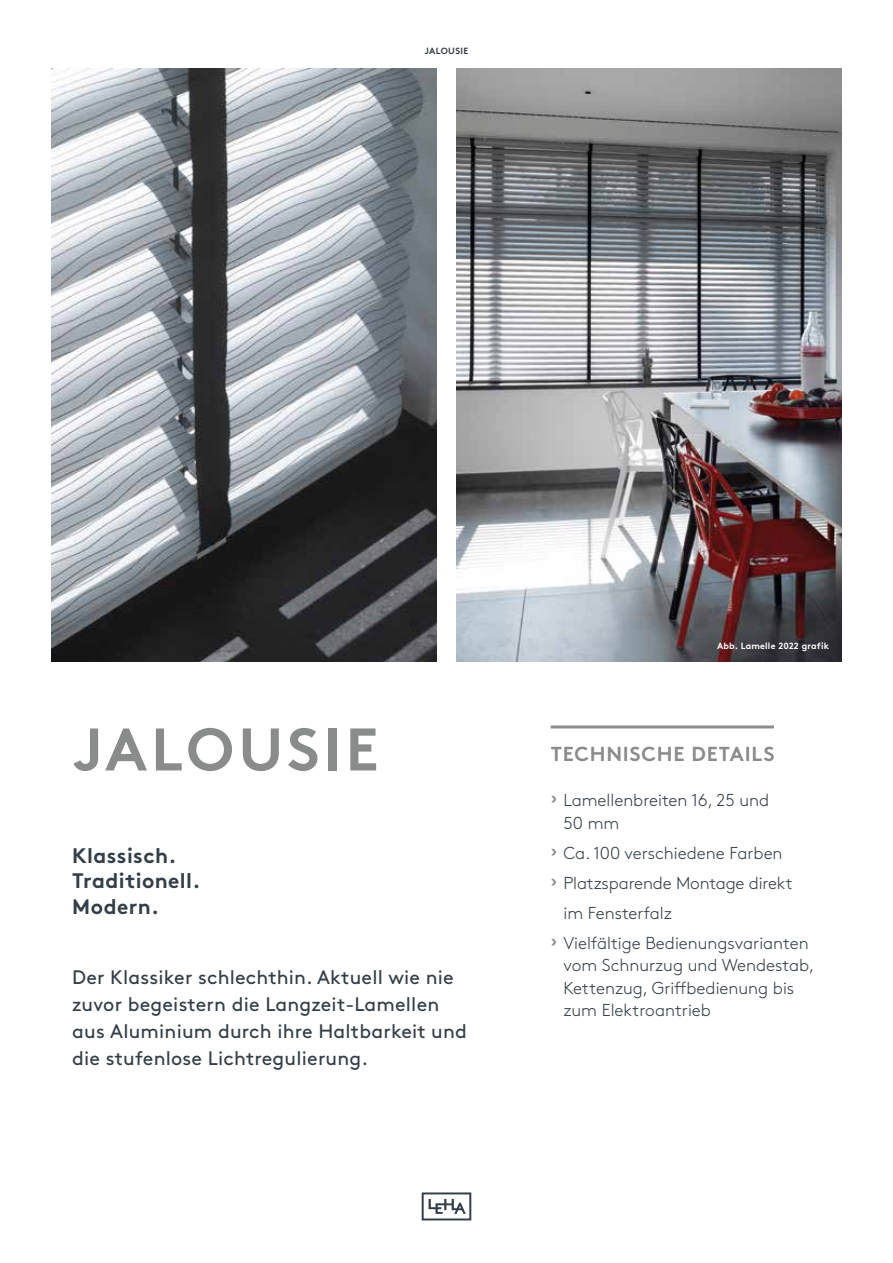
<style>
.page{position:relative;width:893px;height:1263px;background:#fff}
.page>*{position:absolute;margin:0;border:0;box-sizing:border-box;transform-origin:0 0}
.t1{font:700 60px "Brown Pro";letter-spacing:.07em;color:#898c8a}
.t2{font:700 21px/25.5px "Brown Pro";letter-spacing:.02em;color:#333e48}
.t3{font:700 20.25px "Brown Pro";letter-spacing:.04em;color:#898c8a}
.t4{font:19.5px/27px "Brown Pro";letter-spacing:.01em;color:#333e48}
.t5{font:300 17.25px/22.5px "Brown Pro";color:#333e48}
.t6{font:700 9px "Brown Pro";letter-spacing:.02em;color:#fff}
.t7{font:700 9px "Brown Pro";letter-spacing:.04em;color:#333e48}
.s1{font-weight:700;color:#898c8a}
</style>
<div class="page">
<svg style="left:422px;top:1192px;width:49px;height:28px"></svg>
<hr style="left:551px;top:725px;width:223px;height:3px;background:#898c8a">
<img style="left:456px;top:68px;width:386px;height:594px">
<img style="left:51px;top:68px;width:386px;height:594px">
<p class="t7" style="left:424px;top:43px;width:46px">JALOUSIE</p>
<h1 class="t1" style="left:73px;top:701px;width:307px">JALOUSIE</h1>
<p class="t2" style="left:72px;top:840px;width:130px">Klassisch.<br>Traditionell.<br>Modern.</p>
<p class="t4" style="left:72px;top:962px;width:396px">Der Klassiker schlechthin. Aktuell wie nie zuvor begeistern die Langzeit- Lamellen aus Aluminium durch ihre Haltbarkeit und die stufenlose Lichtregulierung.</p>
<p class="t6" style="left:717px;top:638px;width:114px">Abb. Lamelle 2022 grafik</p>
<p class="t3" style="left:551px;top:738px;width:225px">TECHNISCHE DETAILS</p>
<p class="t5" style="left:563px;top:788px;width:207px;text-indent:-13px"><span class="s1">›</span> Lamellenbreiten 16, 25 und<br>50 mm</p>
<p class="t5" style="left:551px;top:840px;width:233px"><span class="s1">›</span> Ca. 100 verschiedene Farben</p>
<p class="t5" style="left:551px;top:870px;width:244px"><span class="s1">›</span> Platzsparende Montage direkt</p>
<p class="t5" style="left:563px;top:900px;width:110px">im Fensterfalz</p>
<p class="t5" style="left:551px;top:930px;width:260px"><span class="s1">›</span> Vielfältige Bedienungsvarianten</p>
<p class="t5" style="left:563px;top:953px;width:253px">vom Schnurzug und Wendestab,<br>Kettenzug, Griffbedienung bis zum Elektroantrieb</p>
</div>
